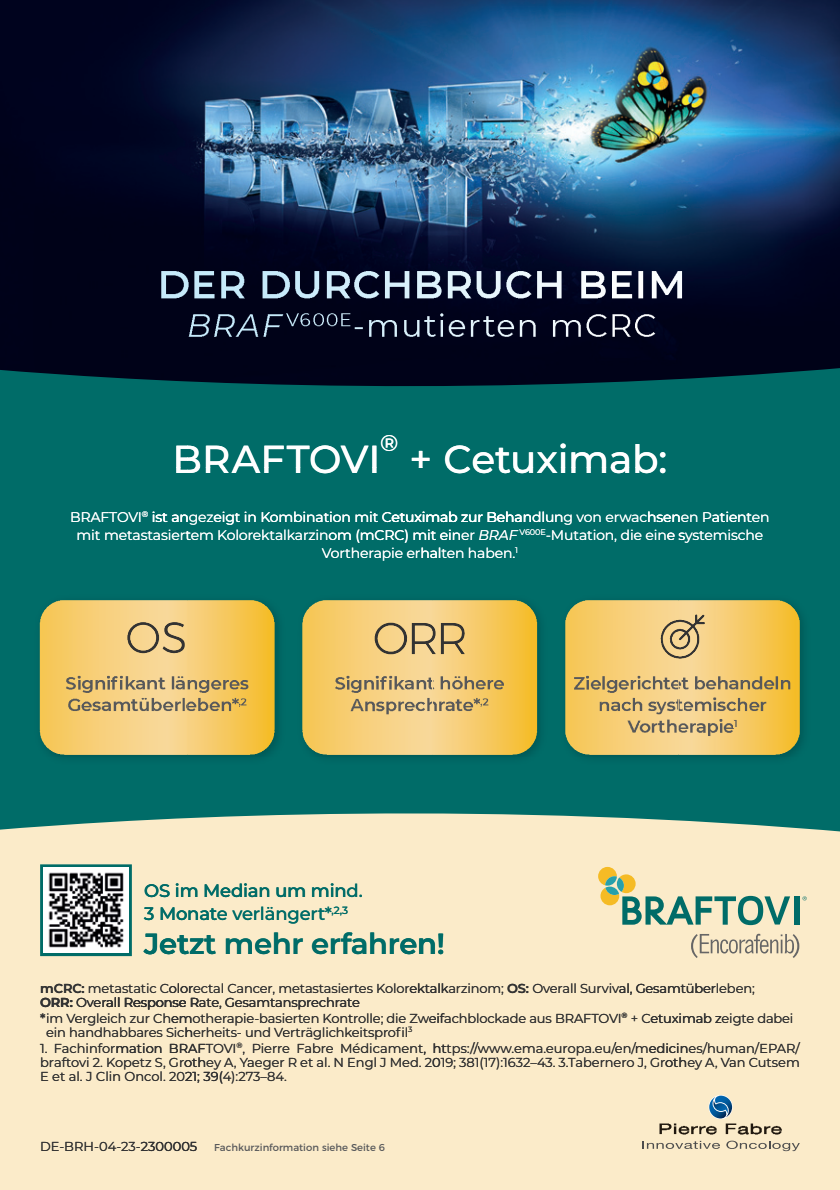
<style>
.page{position:relative;width:840px;height:1190px;background:#fff}
.page>*{position:absolute;margin:0;border:0;box-sizing:border-box;transform-origin:0 0}
.t1{font:500 39px "Montserrat";letter-spacing:-.005em;color:#fff}
.t2{font:600 29px "Montserrat";letter-spacing:-.01em;color:#006c68}
.t3{font:500 22.8px "Montserrat";color:#fff}
.t4{font:500 18px/22.4px "Montserrat";letter-spacing:-.01em;color:#006c68}
.t5{font:14px/18px "Montserrat";letter-spacing:-.01em;color:#fff;text-align:center}
.t6{font:13px/14px "Montserrat";letter-spacing:-.01em;color:#333}
.t7{font:10px "Montserrat";color:#57585a}
.t8{font:8.2px "Montserrat";color:#fff}
.s1{font-style:italic}
.s2{font-weight:600}
</style>
<div class="page">
<div style="left:0;top:676px;width:840px;height:514px;background:#fbebc9"></div>
<img style="left:0;top:0;width:840px;height:367px">
<svg style="left:0;top:367px;width:840px;height:100px;background:#005d5d"></svg>
<div style="left:0;top:467px;width:840px;height:365px;background:#006c68"></div>
<div style="left:40px;top:864px;width:92px;height:92px;border:3px solid #006c68"></div>
<svg style="left:643px;top:1141px;width:77px;height:8px"></svg>
<svg style="left:726px;top:1141px;width:74px;height:10px"></svg>
<svg style="left:709px;top:1095px;width:24px;height:24px"></svg>
<img style="left:709px;top:1097px;width:18px;height:22px">
<img style="left:715px;top:1096px;width:17px;height:21px">
<div style="left:794px;top:896px;width:5px;height:29px;background:#006c68"></div>
<svg style="left:598px;top:867px;width:192px;height:58px"></svg>
<svg style="left:803px;top:896px;width:4px;height:4px"></svg>
<svg style="left:691px;top:934px;width:108px;height:24px"></svg>
<img style="left:161px;top:271px;width:28px;height:27px">
<img style="left:194px;top:271px;width:21px;height:27px">
<img style="left:221px;top:271px;width:24px;height:27px">
<img style="left:263px;top:271px;width:27px;height:27px">
<img style="left:295px;top:271px;width:24px;height:27px">
<img style="left:327px;top:271px;width:23px;height:27px">
<img style="left:354px;top:271px;width:25px;height:27px">
<img style="left:385px;top:271px;width:24px;height:27px">
<img style="left:417px;top:271px;width:25px;height:27px">
<img style="left:448px;top:271px;width:23px;height:27px">
<img style="left:477px;top:271px;width:24px;height:27px">
<img style="left:506px;top:271px;width:25px;height:27px">
<img style="left:537px;top:271px;width:25px;height:27px">
<img style="left:581px;top:271px;width:25px;height:27px">
<img style="left:612px;top:271px;width:20px;height:27px">
<img style="left:638px;top:271px;width:5px;height:27px">
<img style="left:652px;top:283px;width:30px;height:15px">
<img style="left:189px;top:314px;width:21px;height:23px">
<img style="left:214px;top:314px;width:44px;height:23px">
<img style="left:264px;top:314px;width:19px;height:23px">
<svg style="left:286px;top:313px;width:77px;height:16px"></svg>
<img style="left:369px;top:320px;width:28px;height:17px">
<img style="left:404px;top:320px;width:16px;height:17px">
<img style="left:424px;top:316px;width:12px;height:21px">
<img style="left:440px;top:313px;width:4px;height:24px">
<img style="left:449px;top:320px;width:16px;height:17px">
<img style="left:471px;top:320px;width:9px;height:17px">
<img style="left:483px;top:316px;width:12px;height:21px">
<img style="left:498px;top:320px;width:16px;height:17px">
<img style="left:520px;top:320px;width:16px;height:17px">
<img style="left:553px;top:320px;width:28px;height:17px">
<img style="left:587px;top:314px;width:20px;height:23px">
<img style="left:612px;top:314px;width:19px;height:23px">
<img style="left:635px;top:314px;width:20px;height:23px">
<img style="left:34px;top:595px;width:252px;height:163px">
<img style="left:40px;top:648px;width:147px;height:107px">
<img style="left:297px;top:595px;width:252px;height:163px">
<img style="left:187px;top:600px;width:88px;height:155px">
<img style="left:302px;top:650px;width:235px;height:105px">
<svg style="left:494px;top:680px;width:10px;height:10px"></svg>
<img style="left:560px;top:595px;width:251px;height:171px">
<img style="left:565px;top:652px;width:235px;height:103px">
<img style="left:476px;top:680px;width:17px;height:10px">
<img style="left:452px;top:676px;width:22px;height:14px">
<img style="left:433px;top:676px;width:17px;height:14px">
<img style="left:445px;top:699px;width:18px;height:12px">
<svg style="left:427px;top:698px;width:18px;height:13px"></svg>
<svg style="left:463px;top:698px;width:26px;height:13px"></svg>
<img style="left:752px;top:676px;width:39px;height:6px">
<img style="left:752px;top:682px;width:39px;height:8px">
<img style="left:679px;top:686px;width:71px;height:4px">
<img style="left:749px;top:702px;width:18px;height:9px">
<svg style="left:738px;top:698px;width:9px;height:13px"></svg>
<img style="left:683px;top:697px;width:53px;height:9px">
<img style="left:683px;top:706px;width:53px;height:5px">
<svg style="left:656px;top:699px;width:27px;height:16px"></svg>
<img style="left:696px;top:719px;width:38px;height:7px">
<img style="left:696px;top:726px;width:38px;height:10px">
<img style="left:679px;top:723px;width:17px;height:10px">
<svg style="left:734px;top:720px;width:3px;height:7px"></svg>
<div style="left:34px;top:758px;width:252px;height:8px;background:#006966"></div>
<img style="left:44px;top:868px;width:85px;height:85px">
<div style="left:297px;top:758px;width:252px;height:8px;background:#006966"></div>
<svg style="left:660px;top:1124px;width:57px;height:11px"></svg>
<svg style="left:726px;top:1124px;width:56px;height:11px"></svg>
<h3 class="t3" style="left:380px;top:432px;width:20px">®</h3>
<h1 class="t1" style="left:173px;top:441px;width:210px">BRAFTOVI</h1>
<h1 class="t1" style="left:410px;top:441px;width:259px">+ Cetuximab:</h1>
<p class="t5" style="left:70px;top:509px;width:701px">BRAFTOVI<sup>®</sup> ist angezeigt in Kombination mit Cetuximab zur Behandlung von erwachsenen Patienten mit metastasiertem Kolorektalkarzinom (mCRC) mit einer <span class="s1">BRAF</span> <sup>V600E</sup>-Mutation, die eine systemische<br>Vortherapie erhalten haben.</p>
<p class="t5" style="left:225px;top:509px;width:11px">g</p>
<p class="t8" style="left:515px;top:547px;width:4px">1</p>
<h3 class="t4" style="left:144px;top:881px;width:220px">OS im Median um mind.<br>3 Monate verlängert*<sup>,2,3</sup></h3>
<h2 class="t2" style="left:144px;top:930px;width:302px">Jetzt mehr erfahren!</h2>
<p class="t6" style="left:40px;top:982px;width:716px"><span class="s2">mCRC:</span> metastatic Colorectal Cancer, metastasiertes Kolorektalkarzinom; <span class="s2">OS:</span> Overall Survival, Gesamtüberleben;</p>
<p class="t6" style="left:40px;top:995px;width:755px;line-height:16px"><span class="s2">ORR:</span> Overall Response Rate, Gesamtansprechrate<br><span class="s2">*</span>im Vergleich zur Chemotherapie-basierten Kontrolle; die Zweifachblockade aus BRAFTOVI<sup>®</sup> + Cetuximab zeigte dabei</p>
<p class="t6" style="left:46px;top:1026px;width:368px">ein handhabbares Sicherheits- und Verträglichkeitsprofil<sup>3</sup></p>
<p class="t6" style="left:40px;top:1042px;width:761px;text-align:justify">1. Fachinformation BRAFTOVI<sup>®</sup>, Pierre Fabre Médicament, https://www.ema.europa.eu/en/medicines/human/EPAR/ braftovi 2. Kopetz S, Grothey A, Yaeger R et al. N Engl J Med. 2019; 381(17):1632–43. 3.Tabernero J, Grothey A, Van Cutsem E et al. J Clin Oncol. 2021; 39(4):273–84.</p>
<p class="t6" style="left:199px;top:996px;width:9px">a</p>
<p class="t6" style="left:40px;top:1140px;width:159px">DE-BRH-04-23-2300005</p>
<p class="t7" style="left:214px;top:1143px;width:172px">Fachkurzinformation siehe Seite 6</p>
</div>
